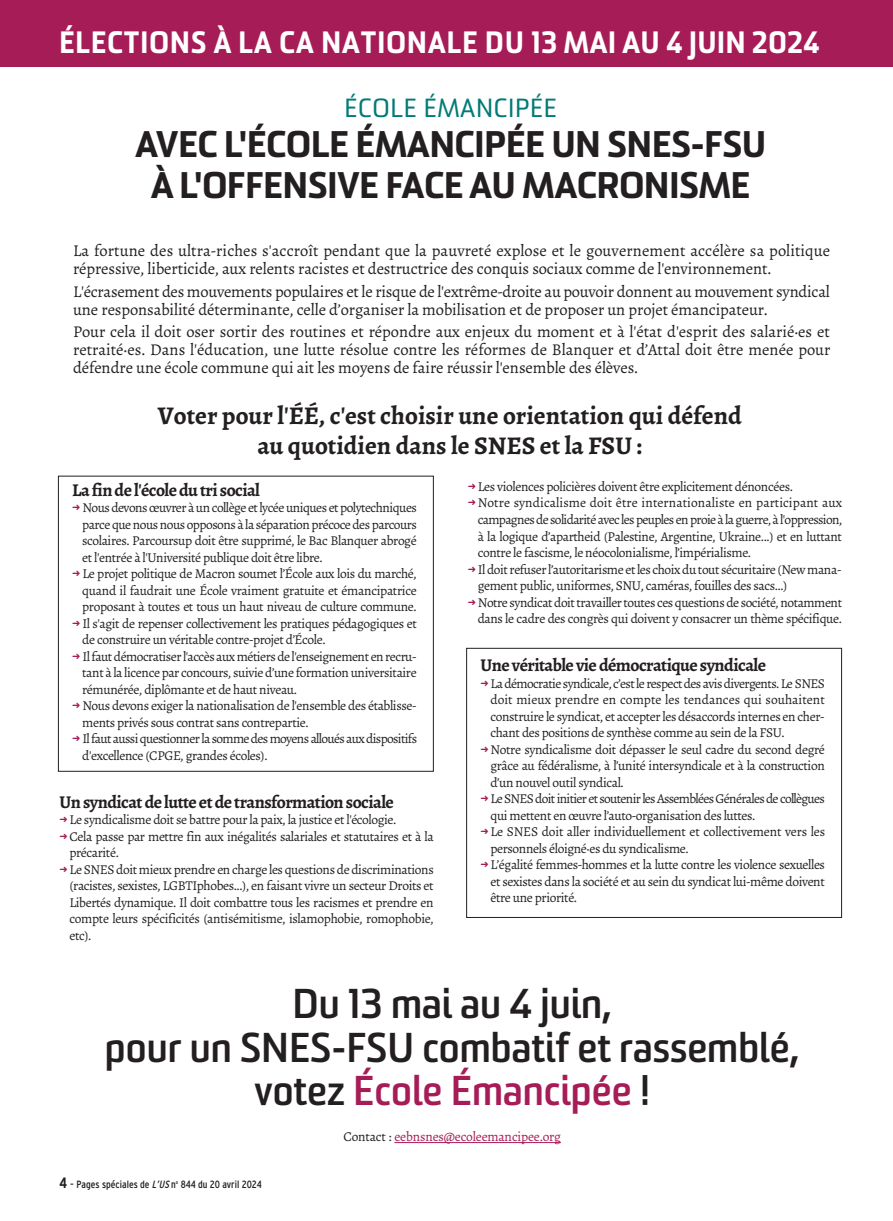
<style>
.page{position:relative;width:893px;height:1221px;background:#fff}
.page>*{position:absolute;margin:0;border:0;box-sizing:border-box;transform-origin:0 0}
.t1{font:700 40.5px/43.5px "Sommet";color:#231f20;text-align:center}
.t2{font:900 36px/40.5px "Sommet";color:#231f20;text-align:center}
.t3{font:900 30px "Sommet";letter-spacing:.04em;color:#fff;scale:.94 1}
.t4{font:700 25.5px/30px "Alegreya";color:#231f20;text-align:center}
.t5{font:25.5px "Sommet";letter-spacing:.025em;color:#007b77}
.t6{font:700 18px "Alegreya";letter-spacing:-.03em;color:#231f20}
.t7{font:16.5px/18px "Alegreya";letter-spacing:-.005em;color:#231f20}
.t8{font:13.5px "Alegreya";letter-spacing:-.03em;color:#231f20}
.t9{font:13.5px "Alegreya";letter-spacing:-.05em;color:#231f20}
.t10{font:13.5px "Alegreya";letter-spacing:-.055em;color:#231f20}
.t11{font:13.5px "Alegreya";letter-spacing:.005em;color:#231f20}
.t12{font:13.5px "Alegreya";color:#231f20}
.t13{font:13.5px "Alegreya";letter-spacing:-.015em;color:#a61c57}
.t14{font:condensed 10.5px "Interstate";color:#231f20}
.s1{font-family:"Menlo";color:#a61c57}
.s2{color:#a61c57}
.s3{color:#231f20}
.s4{font-weight:700;font-size:15px}
.s5{font-stretch:normal}
.s6{font-style:italic}
</style>
<div class="page">
<div style="left:0;top:0;width:893px;height:66px;background:#a61c57"></div>
<hr style="left:394px;top:1142px;width:167px;height:1px;background:#a61c57">
<div style="left:58px;top:475px;width:376px;height:296px;border:1px solid #231f20"></div>
<div style="left:466px;top:648px;width:376px;height:269px;border:1px solid #231f20"></div>
<h3 class="t3" style="left:60px;top:25px;width:810px">ÉLECTIONS À LA CA NATIONALE DU 13 MAI AU 4 JUIN 2024</h3>
<h3 class="t5" style="left:344px;top:97px;width:214px">ÉCOLE ÉMANCIPÉE</h3>
<h2 class="t2" style="left:136px;top:124px;width:632px">AVEC L'ÉCOLE ÉMANCIPÉE UN SNES-FSU<br>À L'OFFENSIVE FACE AU MACRONISME</h2>
<p class="t7" style="left:73px;top:243px;width:759px">La fortune des ultra-riches s'accroît pendant que la pauvreté explose et le gouvernement accélère sa politique répressive, liberticide, aux relents racistes et destructrice des conquis sociaux comme de l'environnement.</p>
<p class="t7" style="left:73px;top:283px;width:758px">L'écrasement des mouvements populaires et le risque de l'extrême-droite au pouvoir donnent au mouvement syndical une responsabilité déterminante, celle d’organiser la mobilisation et de proposer un projet émancipateur.</p>
<p class="t7" style="left:73px;top:324px;width:759px;text-align:justify">Pour cela il doit oser sortir des routines et répondre aux enjeux du moment et à l'état d'esprit des salarié·es et retraité·es. Dans l'éducation, une lutte résolue contre les réformes de Blanquer et d’Attal doit être menée pour défendre une école commune qui ait les moyens de faire réussir l'ensemble des élèves.</p>
<h3 class="t4" style="left:158px;top:402px;width:585px">Voter pour l'ÉÉ, c'est choisir une orientation qui défend au quotidien dans le SNES et la FSU :</h3>
<h3 class="t6" style="left:72px;top:482px;width:189px">La fin de l'école du tri social</h3>
<p class="t8" style="left:72px;top:502px;width:346px"><span class="s1">➜</span> Nous devons œuvrer à un collège et lycée uniques et polytechniques</p>
<p class="t8" style="left:82px;top:518px;width:336px">parce que nous nous opposons à la séparation précoce des parcours</p>
<p class="t8" style="left:82px;top:535px;width:336px">scolaires. Parcoursup doit être supprimé, le Bac Blanquer abrogé</p>
<p class="t8" style="left:82px;top:551px;width:242px">et l'entrée à l'Université publique doit être libre.</p>
<p class="t8" style="left:72px;top:568px;width:346px"><span class="s1">➜</span> Le projet politique de Macron soumet l’École aux lois du marché,</p>
<p class="t8" style="left:82px;top:584px;width:336px">quand il faudrait une École vraiment gratuite et émancipatrice</p>
<p class="t8" style="left:82px;top:601px;width:336px">proposant à toutes et tous un haut niveau de culture commune.</p>
<p class="t8" style="left:72px;top:617px;width:346px"><span class="s1">➜</span> Il s'agit de repenser collectivement les pratiques pédagogiques et</p>
<p class="t8" style="left:82px;top:634px;width:245px">de construire un véritable contre-projet d’École.</p>
<p class="t8" style="left:72px;top:650px;width:346px"><span class="s1">➜</span> Il faut démocratiser l'accès aux métiers de l'enseignement en recru-</p>
<p class="t8" style="left:82px;top:667px;width:336px">tant à la licence par concours, suivie d’une formation universitaire</p>
<p class="t8" style="left:82px;top:683px;width:216px">rémunérée, diplômante et de haut niveau.</p>
<p class="t8" style="left:72px;top:700px;width:346px"><span class="s1">➜</span> Nous devons exiger la nationalisation de l'ensemble des établisse-</p>
<p class="t8" style="left:82px;top:716px;width:228px">ments privés sous contrat sans contrepartie.</p>
<p class="t9" style="left:72px;top:733px;width:346px"><span class="s1">➜</span> Il faut aussi questionner la somme des moyens alloués aux dispositifs</p>
<p class="t8" style="left:82px;top:749px;width:187px">d'excellence (CPGE, grandes écoles).</p>
<h3 class="t6" style="left:60px;top:794px;width:336px">Un syndicat de lutte et de transformation sociale</h3>
<p class="t8" style="left:60px;top:814px;width:338px"><span class="s1">➜</span> Le syndicalisme doit se battre pour la paix, la justice et l'écologie.</p>
<p class="t8" style="left:60px;top:830px;width:376px"><span class="s1">➜</span> Cela passe par mettre fin aux inégalités salariales et statutaires et à la</p>
<p class="t8" style="left:69px;top:847px;width:51px">précarité.</p>
<p class="t8" style="left:60px;top:863px;width:376px"><span class="s1">➜</span> Le SNES doit mieux prendre en charge les questions de discriminations</p>
<p class="t8" style="left:69px;top:880px;width:366px">(racistes, sexistes, LGBTIphobes...), en faisant vivre un secteur Droits et</p>
<p class="t8" style="left:69px;top:896px;width:366px">Libertés dynamique. Il doit combattre tous les racismes et prendre en</p>
<p class="t8" style="left:69px;top:913px;width:366px">compte leurs spécificités (antisémitisme, islamophobie, romophobie,</p>
<p class="t8" style="left:69px;top:929px;width:23px">etc).</p>
<p class="t8" style="left:468px;top:481px;width:327px"><span class="s1">➜</span> Les violences policières doivent être explicitement dénoncées.</p>
<p class="t11" style="left:468px;top:497px;width:376px"><span class="s1">➜</span>Notre syndicalisme doit être internationaliste en participant aux</p>
<p class="t9" style="left:478px;top:514px;width:366px">campagnes de solidarité avec les peuples en proie à la guerre, à l'oppression,</p>
<p class="t8" style="left:478px;top:530px;width:366px">à la logique d’apartheid (Palestine, Argentine, Ukraine...) et en luttant</p>
<p class="t8" style="left:478px;top:547px;width:275px">contre le fascisme, le néocolonialisme, l’impérialisme.</p>
<p class="t8" style="left:468px;top:563px;width:375px"><span class="s1">➜</span> Il doit refuser l’autoritarisme et les choix du tout sécuritaire (New mana-</p>
<p class="t8" style="left:478px;top:580px;width:311px">gement public, uniformes, SNU, caméras, fouilles des sacs…)</p>
<p class="t8" style="left:468px;top:596px;width:376px"><span class="s1">➜</span> Notre syndicat doit travailler toutes ces questions de société, notamment</p>
<p class="t8" style="left:478px;top:613px;width:366px">dans le cadre des congrès qui doivent y consacrer un thème spécifique.</p>
<h3 class="t6" style="left:480px;top:657px;width:287px">Une véritable vie démocratique syndicale</h3>
<p class="t8" style="left:480px;top:677px;width:346px"><span class="s1">➜</span> La démocratie syndicale, c’est le respect des avis divergents. Le SNES</p>
<p class="t12" style="left:490px;top:694px;width:336px">doit mieux prendre en compte les tendances qui souhaitent</p>
<p class="t8" style="left:490px;top:710px;width:336px">construire le syndicat, et accepter les désaccords internes en cher-</p>
<p class="t8" style="left:490px;top:727px;width:296px">chant des positions de synthèse comme au sein de la FSU.</p>
<p class="t8" style="left:480px;top:743px;width:346px"><span class="s1">➜</span> Notre syndicalisme doit dépasser le seul cadre du second degré</p>
<p class="t8" style="left:490px;top:760px;width:336px">grâce au fédéralisme, à l’unité intersyndicale et à la construction</p>
<p class="t8" style="left:490px;top:776px;width:135px">d’un nouvel outil syndical.</p>
<p class="t10" style="left:480px;top:793px;width:346px"><span class="s1">➜</span> Le SNES doit initier et soutenir les Assemblées Générales de collègues</p>
<p class="t8" style="left:490px;top:809px;width:267px">qui mettent en œuvre l’auto-organisation des luttes.</p>
<p class="t8" style="left:480px;top:826px;width:346px"><span class="s1">➜</span> Le SNES doit aller individuellement et collectivement vers les</p>
<p class="t8" style="left:490px;top:842px;width:200px">personnels éloigné·es du syndicalisme.</p>
<p class="t8" style="left:480px;top:859px;width:346px"><span class="s1">➜</span> L’égalité femmes-hommes et la lutte contre les violence sexuelles</p>
<p class="t8" style="left:490px;top:875px;width:336px">et sexistes dans la société et au sein du syndicat lui-même doivent</p>
<p class="t8" style="left:490px;top:892px;width:88px">être une priorité.</p>
<h1 class="t1" style="left:105px;top:982px;width:696px">Du 13 mai au 4 juin,<br>pour un SNES-FSU combatif et rassemblé, votez <span class="s2">École Émancipée</span> !</h1>
<p class="t13" style="left:343px;top:1130px;width:219px"><span class="s3">Contact :</span> eebnsnes@ecoleemancipee.org</p>
<p class="t14" style="left:60px;top:1180px;width:204px"><span class="s4">4</span> <span class="s5">-</span> Pages spéciales de <span class="s6">L’US</span> n<sup>o</sup> 844 du 20 avril 2024</p>
</div>
